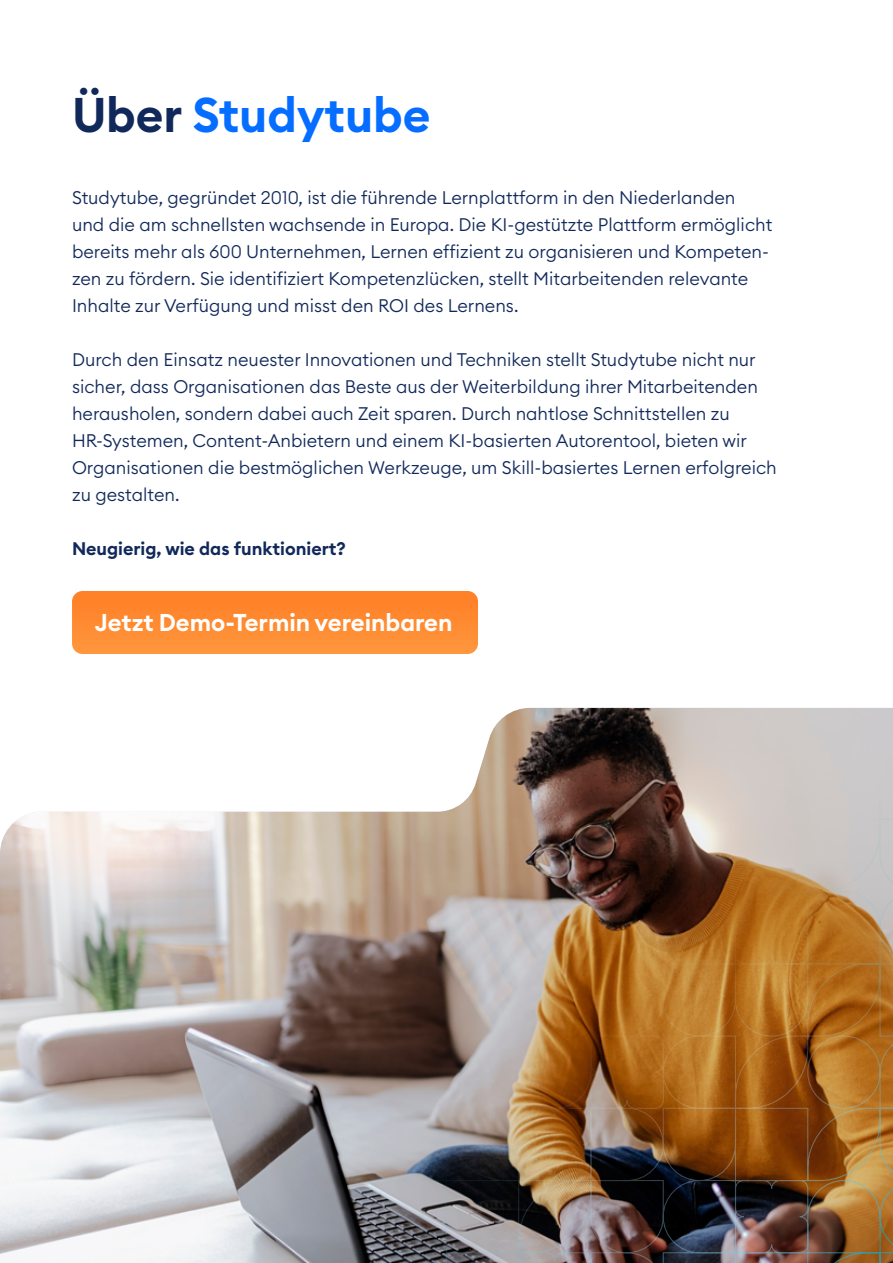
<style>
.page{position:relative;width:893px;height:1263px;background:#fff}
.page>*{position:absolute;margin:0;border:0;box-sizing:border-box;transform-origin:0 0}
.t1{font:600 48px "Euclid Circular B";color:#056dff}
.t2{font:600 24px "Euclid Circular B";color:#fff}
.t3{font:300 18px/27px "Euclid Circular B";color:#11295a}
.t4{font:600 18px "Euclid Circular B";color:#11295a}
.s1{color:#11295a}
</style>
<div class="page">
<img style="left:0;top:708px;width:892px;height:555px">
<img style="left:301px;top:746px;width:591px;height:517px">
<svg style="left:72px;top:591px;width:406px;height:63px;background:#ff8b32"></svg>
<h1 class="t1" style="left:72px;top:84px;width:360px"><span class="s1">Über</span> Studytube</h1>
<p class="t3" style="left:72px;top:184px;width:701px">Studytube, gegründet 2010, ist die führende Lernplattform in den Niederlanden und die am schnellsten wachsende in Europa. Die KI-gestützte Plattform ermöglicht bereits mehr als 600 Unternehmen, Lernen effizient zu organisieren und Kompeten&shy;zen zu fördern. Sie identifiziert Kompetenzlücken, stellt Mitarbeitenden relevante Inhalte zur Verfügung und misst den ROI des Lernens.</p>
<p class="t3" style="left:72px;top:346px;width:706px">Durch den Einsatz neuester Innovationen und Techniken stellt Studytube nicht nur sicher, dass Organisationen das Beste aus der Weiterbildung ihrer Mitarbeitenden herausholen, sondern dabei auch Zeit sparen. Durch nahtlose Schnittstellen zu HR-Systemen, Content-Anbietern und einem KI-basierten Autorentool, bieten wir Organisationen die bestmöglichen Werkzeuge, um Skill-basiertes Lernen erfolgreich zu gestalten.</p>
<p class="t4" style="left:72px;top:537px;width:275px">Neugierig, wie das funktioniert?</p>
<h2 class="t2" style="left:95px;top:607px;width:359px">Jetzt Demo-Termin vereinbaren</h2>
</div>
